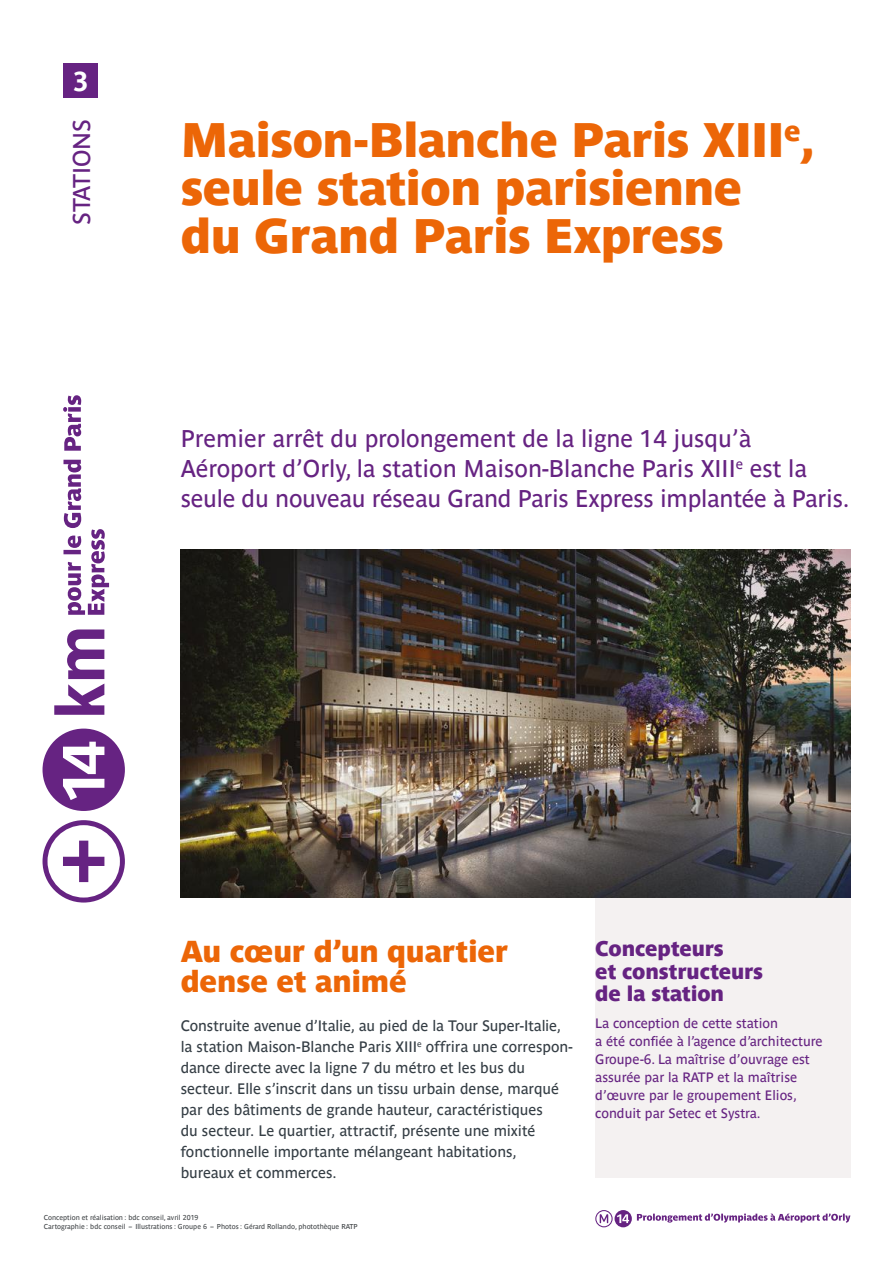
<style>
.page{position:relative;width:893px;height:1263px;background:#fff}
.page>*{position:absolute;margin:0;border:0;box-sizing:border-box;transform-origin:0 0}
.t1{font:48px/48px "Parisine Sombre";letter-spacing:-.01em;color:#ec6607}
.t2{font:30px/30px "Parisine Sombre";letter-spacing:-.005em;color:#ec6607}
.t3{font:700 27px "Parisine";color:#fff}
.t4{font:24px/30px "Parisine";color:#662382}
.t5{font:21px/22.5px "Parisine Sombre";letter-spacing:-.005em;color:#662382}
.t6{font:15px/21px "Parisine";letter-spacing:-.005em;color:#353e45}
.t7{font:13.5px/18px "Parisine";color:#662382}
.t8{font:7.05px/8.4px "Parisine";color:#404447}
</style>
<div class="page">
<svg style="left:595px;top:1210px;width:255px;height:17px"></svg>
<div style="left:595px;top:897px;width:255px;height:281px;background:#f4f1f1"></div>
<div style="left:64px;top:64px;width:34px;height:34px;background:#662382"></div>
<svg style="left:43px;top:728px;width:82px;height:83px"></svg>
<svg style="left:54px;top:629px;width:50px;height:86px"></svg>
<svg style="left:43px;top:820px;width:82px;height:82px"></svg>
<svg style="left:63px;top:395px;width:46px;height:220px"></svg>
<img style="left:181px;top:549px;width:669px;height:348px">
<h3 class="t3" style="left:73px;top:66px;width:17px">3</h3>
<h3 class="t4" style="left:67px;top:225px;width:107px;rotate:-90deg">STATIONS</h3>
<h1 class="t1" style="left:181px;top:115px;width:635px">Maison-Blanche Paris XIII<sup>e</sup>, seule station parisienne du Grand Paris Express</h1>
<h3 class="t4" style="left:181px;top:423px;width:670px">Premier arrêt du prolongement de la ligne 14 jusqu’à<br>Aéroport d’Orly, la station Maison-Blanche Paris XIII<sup>e</sup> est la seule du nouveau réseau Grand Paris Express implantée à Paris.</h3>
<h2 class="t2" style="left:181px;top:936px;width:329px">Au cœur d’un quartier dense et animé</h2>
<p class="t6" style="left:181px;top:1015px;width:394px">Construite avenue d’Italie, au pied de la Tour Super-Italie, la station Maison-Blanche Paris XIII<sup>e</sup> offrira une correspon&shy;dance directe avec la ligne 7 du métro et les bus du secteur. Elle s’inscrit dans un tissu urbain dense, marqué par des bâtiments de grande hauteur, caractéristiques<br>du secteur. Le quartier, attractif, présente une mixité fonctionnelle importante mélangeant habitations, bureaux et commerces.</p>
<h3 class="t5" style="left:595px;top:937px;width:169px">Concepteurs<br>et constructeurs de la station</h3>
<p class="t7" style="left:595px;top:1014px;width:229px">La conception de cette station<br>a été confiée à l’agence d’architecture Groupe-6. La maîtrise d’ouvrage est assurée par la RATP et la maîtrise d’œuvre par le groupement Elios, conduit par Setec et Systra.</p>
<p class="t8" style="left:44px;top:1214px;width:315px">Conception et réalisation : bdc conseil, avril 2019<br>Cartographie : bdc conseil – Illustrations : Groupe 6 – Photos : Gérard Rollando, photothèque RATP</p>
</div>
